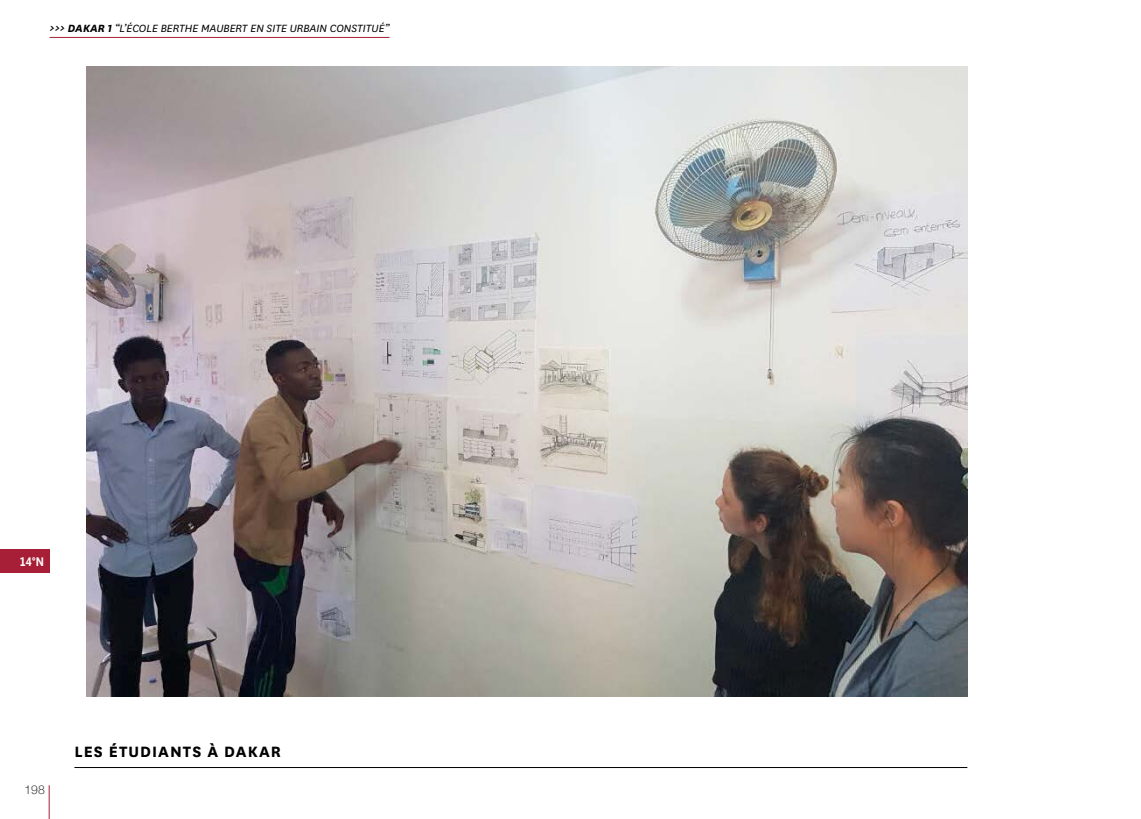
<style>
.page{position:relative;width:1141px;height:819px;background:#fff}
.page>*{position:absolute;margin:0;border:0;box-sizing:border-box;transform-origin:0 0}
.t1{font:700 17.5px "National";letter-spacing:.06em;color:#000}
.t2{font:italic 12.25px "National";color:#000}
.t3{font:700 12.25px "Lao UI";color:#fff;scale:.85 1}
.t4{font:300 12.25px "Helvetica Neue";color:#414042}
.s1{font-weight:700}
</style>
<div class="page">
<img style="left:86px;top:67px;width:881px;height:629px">
<hr style="left:49px;top:785px;width:1px;height:34px;background:#a71f36">
<div style="left:0;top:549px;width:50px;height:24px;background:#a71f36"></div>
<hr style="left:50px;top:37px;width:340px;height:1px;background:#a71f36">
<hr style="left:74px;top:767px;width:893px;height:1px;background:#000">
<p class="t2" style="left:50px;top:21px;width:341px"><span class="s1">&gt;&gt;&gt; DAKAR 1</span> “L’ÉCOLE BERTHE MAUBERT EN SITE URBAIN CONSTITUÉ”</p>
<p class="t3" style="left:20px;top:553px;width:30px">14°N</p>
<p class="t4" style="left:24px;top:782px;width:22px">198</p>
<h1 class="t1" style="left:74px;top:739px;width:208px">LES ÉTUDIANTS À DAKAR</h1>
</div>
